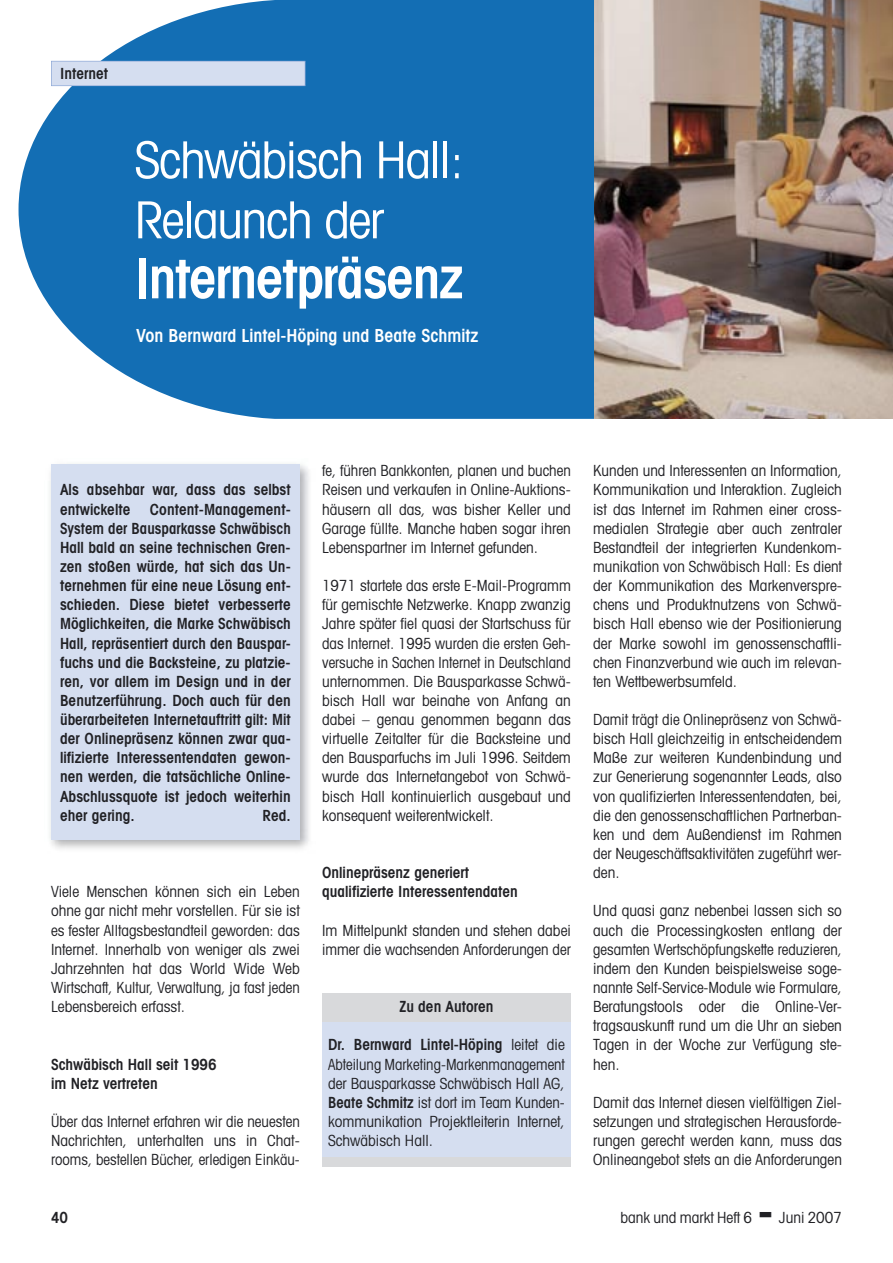
<style>
.page{position:relative;width:893px;height:1263px;background:#fff}
.page>*{position:absolute;margin:0;border:0;box-sizing:border-box;transform-origin:0 0}
.t1{font:600 condensed 55.5px "Avant Garde";letter-spacing:-.025em;color:#fff}
.t2{font:condensed 51px/60px "Avant Garde";letter-spacing:-.025em;color:#fff}
.t3{font:600 condensed 18px "Avant Garde";color:#fff}
.t4{font:condensed 15.3px/19.2px "Avant Garde";color:#212125;text-align:justify}
.t5{font:600 condensed 15.3px/19.2px "Avant Garde";color:#212125}
.s1{font-weight:600}
</style>
<div class="page">
<svg style="left:19px;top:0;width:575px;height:419px;background:#2b7cbb"></svg>
<svg style="left:51px;top:61px;width:254px;height:25px;background:#d1dbee"></svg>
<img style="left:50px;top:464px;width:259px;height:385px">
<div style="left:51px;top:465px;width:249px;height:375px;background:#d5def0"></div>
<div style="left:322px;top:1015px;width:249px;height:146px;background:#d5def0"></div>
<div style="left:322px;top:993px;width:249px;height:28px;background:#d8d9db"></div>
<div style="left:322px;top:1157px;width:249px;height:9px;background:#d8d9db"></div>
<img style="left:594px;top:0;width:299px;height:419px">
<p class="t5" style="left:60px;top:64px;width:49px">Internet</p>
<h2 class="t2" style="left:135px;top:129px;width:331px">Schwäbisch Hall:<br>Relaunch der</h2>
<h1 class="t1" style="left:135px;top:244px;width:331px">Internetpräsenz</h1>
<p class="t3" style="left:136px;top:325px;width:344px">Von Bernward Lintel-Höping und Beate Schmitz</p>
<p class="t5" style="left:60px;top:480px;width:232px">Als absehbar war, dass das selbst entwickelte</p>
<p class="t5" style="left:60px;top:499px;width:232px;text-align:justify;text-indent:90px">Content-Management-System der Bausparkasse Schwäbisch Hall bald an seine technischen Gren&shy;zen stoßen würde, hat sich das Un&shy;ternehmen für eine neue Lösung ent&shy;schieden. Diese bietet verbesserte Möglichkeiten, die Marke Schwäbisch Hall, repräsentiert durch den Bauspar&shy;fuchs und die Backsteine, zu platzie&shy;ren, vor allem im Design und in der Benutzerführung. Doch auch für den über arbeiteten Internetauftritt gilt: Mit der On linepräsenz können zwar qua&shy;lifizierte Interessentendaten gewon&shy;nen werden, die tatsächliche Online-Abschluss quote ist jedoch weiterhin eher gering.</p>
<p class="t5" style="left:262px;top:805px;width:30px">Red.</p>
<p class="t4" style="left:51px;top:882px;width:250px">Viele Menschen können sich ein Leben ohne gar nicht mehr vorstellen. Für sie ist es fester Alltagsbestandteil geworden: das Internet. Innerhalb von weniger als zwei Jahrzehnten hat das World Wide Web Wirtschaft, Kultur, Verwaltung, ja fast jeden Lebensbereich erfasst.</p>
<p class="t5" style="left:51px;top:1054px;width:167px">Schwäbisch Hall seit 1996 im Netz vertreten</p>
<p class="t4" style="left:51px;top:1111px;width:250px">Über das Internet erfahren wir die neuesten Nachrichten, unterhalten uns in Chat&shy;rooms, bestellen Bücher, erledigen Einkäu-</p>
<p class="t4" style="left:322px;top:461px;width:250px">fe, führen Bankkonten, planen und buchen Reisen und verkaufen in Online-Auktions&shy;häusern all das, was bisher Keller und Garage füllte. Manche haben sogar ihren Lebenspartner im Internet gefunden.</p>
<p class="t4" style="left:322px;top:576px;width:250px">1971 startete das erste E-Mail-Programm für gemischte Netzwerke. Knapp zwanzig Jahre später fiel quasi der Startschuss für das Internet. 1995 wurden die ersten Geh&shy;versuche in Sachen Internet in Deutschland unternommen. Die Bausparkasse Schwä&shy;bisch Hall war beinahe von Anfang an dabei – genau genommen begann das virtuelle Zeitalter für die Backsteine und den Bausparfuchs im Juli 1996. Seitdem wurde das Internetangebot von Schwä&shy;bisch Hall kontinuierlich ausgebaut und konsequent weiterentwickelt.</p>
<p class="t5" style="left:322px;top:863px;width:197px">Onlinepräsenz generiert qualifizierte Interessentendaten</p>
<p class="t4" style="left:322px;top:920px;width:250px">Im Mittelpunkt standen und stehen dabei immer die wachsenden Anforderungen der</p>
<p class="t5" style="left:399px;top:997px;width:95px">Zu den Autoren</p>
<p class="t4" style="left:328px;top:1035px;width:238px"><span class="s1">Dr. Bernward Lintel-Höping</span> leitet die Abteilung Marketing-Markenmanagement der Bausparkasse Schwäbisch Hall AG, <span class="s1">Beate Schmitz</span> ist dort im Team Kunden&shy;kommunikation Projektleiterin Internet, Schwäbisch Hall.</p>
<p class="t4" style="left:593px;top:461px;width:250px">Kunden und Interessenten an Information, Kommunikation und Interaktion. Zugleich ist das Internet im Rahmen einer cross&shy;medialen Strategie aber auch zentraler Bestandteil der integrierten Kundenkom&shy;munikation von Schwäbisch Hall: Es dient der Kommunikation des Markenverspre&shy;chens und Produktnutzens von Schwä&shy;bisch Hall ebenso wie der Positionierung der Marke sowohl im genossenschaftli&shy;chen Finanzverbund wie auch im relevan&shy;ten Wettbewerbsumfeld.</p>
<p class="t4" style="left:593px;top:710px;width:250px">Damit trägt die Onlinepräsenz von Schwä&shy;bisch Hall gleichzeitig in entscheidendem Maße zur weiteren Kundenbindung und zur Generierung sogenannter Leads, also von qualifizierten Interessentendaten, bei, die den genossenschaftlichen Partnerban&shy;ken und dem Außendienst im Rahmen der Neugeschäftsaktivitäten zugeführt wer&shy;den.</p>
<p class="t4" style="left:593px;top:901px;width:250px">Und quasi ganz nebenbei lassen sich so auch die Processingkosten entlang der gesamten Wertschöpfungskette reduzieren, indem den Kunden beispielsweise soge&shy;nannte Self-Service-Module wie Formulare, Beratungstools oder die Online-Ver&shy;tragsauskunft rund um die Uhr an sieben Tagen in der Woche zur Verfügung ste&shy;hen.</p>
<p class="t4" style="left:593px;top:1092px;width:250px">Damit das Internet diesen vielfältigen Ziel&shy;setzungen und strategischen Herausforde&shy;rungen gerecht werden kann, muss das Onlineangebot stets an die Anforderungen</p>
<p class="t5" style="left:51px;top:1207px;width:19px">40</p>
<p class="t4" style="left:620px;top:1207px;width:133px">bank und markt Heft 6</p>
<p class="t4" style="left:779px;top:1207px;width:65px">Juni 2007</p>
</div>
